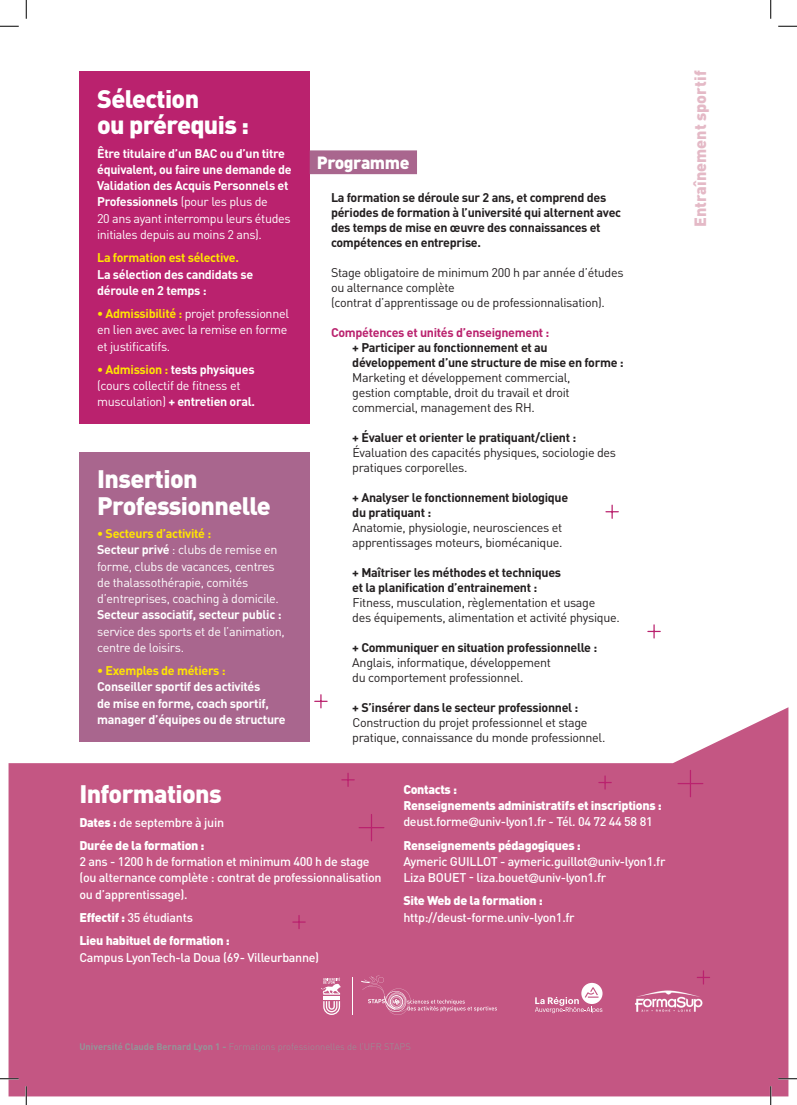
<style>
.page{position:relative;width:797px;height:1105px;background:#fff}
.page>*{position:absolute;margin:0;border:0;box-sizing:border-box;transform-origin:0 0}
.t1{font:900 25px/26.2px "DIN Pro";letter-spacing:-.025em;color:#fff}
.t2{font:900 17.5px "DIN Pro";letter-spacing:-.025em;color:#fff}
.t3{font:900 16.12px "DIN Pro";color:#e4b9c6}
.t4{font:12.5px/15px "DIN Pro";letter-spacing:-.025em;color:#231f20}
.t5{font:700 12.5px/15px "DIN Pro";letter-spacing:-.025em;color:#231f20}
.t6{font:12.5px/16.2px "DIN Pro";letter-spacing:-.025em;color:#fff}
.t7{font:700 12.5px/16.2px "DIN Pro";letter-spacing:-.025em;color:#fff}
.t8{font:500 12.5px/16.2px "DIN Pro";letter-spacing:-.025em;color:#fff}
.t9{font:900 12.5px/23.4px "DIN Pro";letter-spacing:-.025em;color:#fff}
.t10{font:700 12.5px "DIN Pro";letter-spacing:-.025em;color:#ffe501}
.t11{font:700 12.5px "DIN Pro";letter-spacing:-.025em;color:#ba226e}
.t12{font:300 9.38px "DIN Pro";color:#939598}
.s1{font-weight:400}
.s2{font-weight:700;color:#ffe501}
.s3{font-weight:700}
.s4{font-weight:500}
.s5{font-family:"DIN Alternate";font-weight:700;font-size:13.12px}
.s6{font-weight:900}
</style>
<div class="page">
<svg style="left:9px;top:707px;width:779px;height:389px;fill:#c45683"></svg>
<hr style="left:689px;top:770px;width:2px;height:27px;background:#ba226e">
<svg style="left:678px;top:783px;width:24px;height:1px"></svg>
<svg style="left:648px;top:625px;width:12px;height:13px"></svg>
<svg style="left:599px;top:776px;width:12px;height:13px"></svg>
<svg style="left:697px;top:971px;width:12px;height:13px"></svg>
<svg style="left:359px;top:814px;width:25px;height:27px"></svg>
<svg style="left:342px;top:773px;width:12px;height:13px"></svg>
<svg style="left:293px;top:915px;width:12px;height:14px"></svg>
<svg style="left:315px;top:695px;width:12px;height:13px"></svg>
<svg style="left:606px;top:505px;width:12px;height:13px"></svg>
<div style="left:79px;top:71px;width:231px;height:353px;background:#ba226e"></div>
<div style="left:79px;top:452px;width:231px;height:290px;background:#a9668e"></div>
<div style="left:310px;top:150px;width:107px;height:24px;background:#a9668e"></div>
<svg style="left:535px;top:983px;width:67px;height:30px"></svg>
<img style="left:631px;top:987px;width:74px;height:30px">
<svg style="left:361px;top:976px;width:136px;height:39px"></svg>
<hr style="left:352px;top:977px;width:1px;height:38px;background:#fff">
<svg style="left:321px;top:977px;width:19px;height:38px"></svg>
<svg style="left:0;top:25px;width:19px;height:2px"></svg>
<svg style="left:778px;top:25px;width:19px;height:2px"></svg>
<svg style="left:0;top:1078px;width:19px;height:1px"></svg>
<svg style="left:778px;top:1078px;width:19px;height:1px"></svg>
<svg style="left:25px;top:0;width:2px;height:19px"></svg>
<svg style="left:25px;top:1086px;width:2px;height:19px"></svg>
<svg style="left:770px;top:0;width:1px;height:19px"></svg>
<svg style="left:770px;top:1086px;width:1px;height:19px"></svg>
<h1 class="t1" style="left:97px;top:85px;width:154px">Sélection<br>ou prérequis :</h1>
<p class="t7" style="left:97px;top:145px;width:196px">Être titulaire d’un BAC ou d’un titre équivalent, ou faire une demande de Validation des Acquis Personnels et Professionnels <span class="s1">(pour les plus de<br>20 ans ayant interrompu leurs études initiales depuis au moins 2 ans).</span></p>
<p class="t10" style="left:97px;top:249px;width:143px">La formation est sélective.</p>
<p class="t7" style="left:97px;top:265px;width:158px">La sélection des candidats se déroule en 2 temps :</p>
<p class="t6" style="left:97px;top:305px;width:193px"><span class="s2">• Admissibilité :</span> projet professionnel en lien avec avec la remise en forme et justificatifs.</p>
<p class="t6" style="left:97px;top:361px;width:159px"><span class="s2">• Admission :</span> <span class="s3">tests physiques </span>(cours collectif de fitness et musculation) <span class="s3">+ entretien oral.</span></p>
<h1 class="t1" style="left:97px;top:465px;width:175px">Insertion<br>Professionnelle</h1>
<p class="t6" style="left:97px;top:525px;width:183px"><span class="s2">• Secteurs d’activité :<br></span><span class="s3">Secteur privé</span> : clubs de remise en forme, clubs de vacances, centres de thalassothérapie, comités d’entreprises, coaching à domicile.</p>
<p class="t7" style="left:97px;top:606px;width:186px">Secteur associatif, secteur public :</p>
<p class="t6" style="left:97px;top:622px;width:189px">service des sports et de l’animation, centre de loisirs.</p>
<p class="t10" style="left:97px;top:662px;width:130px">• Exemples de métiers :</p>
<p class="t7" style="left:97px;top:678px;width:190px">Conseiller sportif des activités<br>de mise en forme, coach sportif, manager d’équipes ou de structure</p>
<h2 class="t2" style="left:317px;top:151px;width:94px">Programme</h2>
<p class="t5" style="left:331px;top:189px;width:292px">La formation se déroule sur 2 ans, et comprend des périodes de formation à l’université qui alternent avec des temps de mise en œuvre des connaissances et compétences en entreprise.</p>
<p class="t4" style="left:331px;top:264px;width:294px">Stage obligatoire de minimum 200 h par année d’études ou alternance complète<br>(contrat d’apprentissage ou de professionnalisation).</p>
<p class="t11" style="left:331px;top:324px;width:220px">Compétences et unités d’enseignement :</p>
<p class="t5" style="left:352px;top:339px;width:273px">+ Participer au fonctionnement et au développement d’une structure de mise en forme :</p>
<p class="t4" style="left:352px;top:369px;width:220px;text-align:justify">Marketing et développement commercial, gestion comptable, droit du travail et droit commercial, management des RH.</p>
<p class="t5" style="left:352px;top:429px;width:225px">+ Évaluer et orienter le pratiquant/client :</p>
<p class="t4" style="left:352px;top:444px;width:265px">Évaluation des capacités physiques, sociologie des pratiques corporelles.</p>
<p class="t5" style="left:352px;top:489px;width:217px">+ Analyser le fonctionnement biologique du pratiquant :</p>
<p class="t4" style="left:352px;top:519px;width:212px">Anatomie, physiologie, neurosciences et apprentissages moteurs, biomécanique.</p>
<p class="t5" style="left:352px;top:564px;width:210px">+ Maîtriser les méthodes et techniques et la planification d’entrainement :</p>
<p class="t4" style="left:352px;top:594px;width:269px">Fitness, musculation, règlementation et usage<br>des équipements, alimentation et activité physique.</p>
<p class="t5" style="left:352px;top:639px;width:246px">+ Communiquer en situation professionnelle :</p>
<p class="t4" style="left:352px;top:654px;width:200px">Anglais, informatique, développement du comportement professionnel.</p>
<p class="t5" style="left:352px;top:699px;width:228px">+ S’insérer dans le secteur professionnel :</p>
<p class="t4" style="left:352px;top:714px;width:254px">Construction du projet professionnel et stage pratique, connaissance du monde professionnel.</p>
<h1 class="t1" style="left:79px;top:780px;width:144px">Informations</h1>
<p class="t9" style="left:79px;top:810px;width:146px">Dates : <span class="s4">de septembre à juin<br></span>Durée de la formation :</p>
<p class="t8" style="left:79px;top:853px;width:304px">2 ans - 1200 h de formation et minimum 400 h de stage (ou alternance complète : contrat de professionnalisation ou d’apprentissage).</p>
<p class="t9" style="left:79px;top:905px;width:152px">Effectif : <span class="s4">35 étudiants<br></span>Lieu habituel de formation :</p>
<p class="t8" style="left:79px;top:948px;width:241px">Campus LyonTech-la Doua (69- Villeurbanne)</p>
<p class="t9" style="left:403px;top:780px;width:260px;line-height:16.2px">Contacts :<br>Renseignements administratifs et inscriptions : <span class="s4">deust.forme</span><span class="s5">@</span><span class="s4">univ-lyon1.fr - Tél. 04 72 44 58 81</span></p>
<p class="t8" style="left:403px;top:836px;width:263px"><span class="s6">Renseignements pédagogiques :<br></span>Aymeric GUILLOT - aymeric.guillot<span class="s5">@</span>univ-lyon1.fr<br>Liza BOUET - liza.bouet<span class="s5">@</span>univ-lyon1.fr</p>
<p class="t9" style="left:403px;top:889px;width:141px">Site Web de la formation :</p>
<p class="t8" style="left:403px;top:908px;width:173px">http://deust-forme.univ-lyon1.fr</p>
<p class="t3" style="left:689px;top:227px;width:158px;rotate:-90deg">Entraînement sportif</p>
<p class="t12" style="left:79px;top:1041px;width:333px"><span class="s3">Université Claude Bernard Lyon 1 -</span> Formations professionnelles de l’UFR STAPS</p>
</div>
